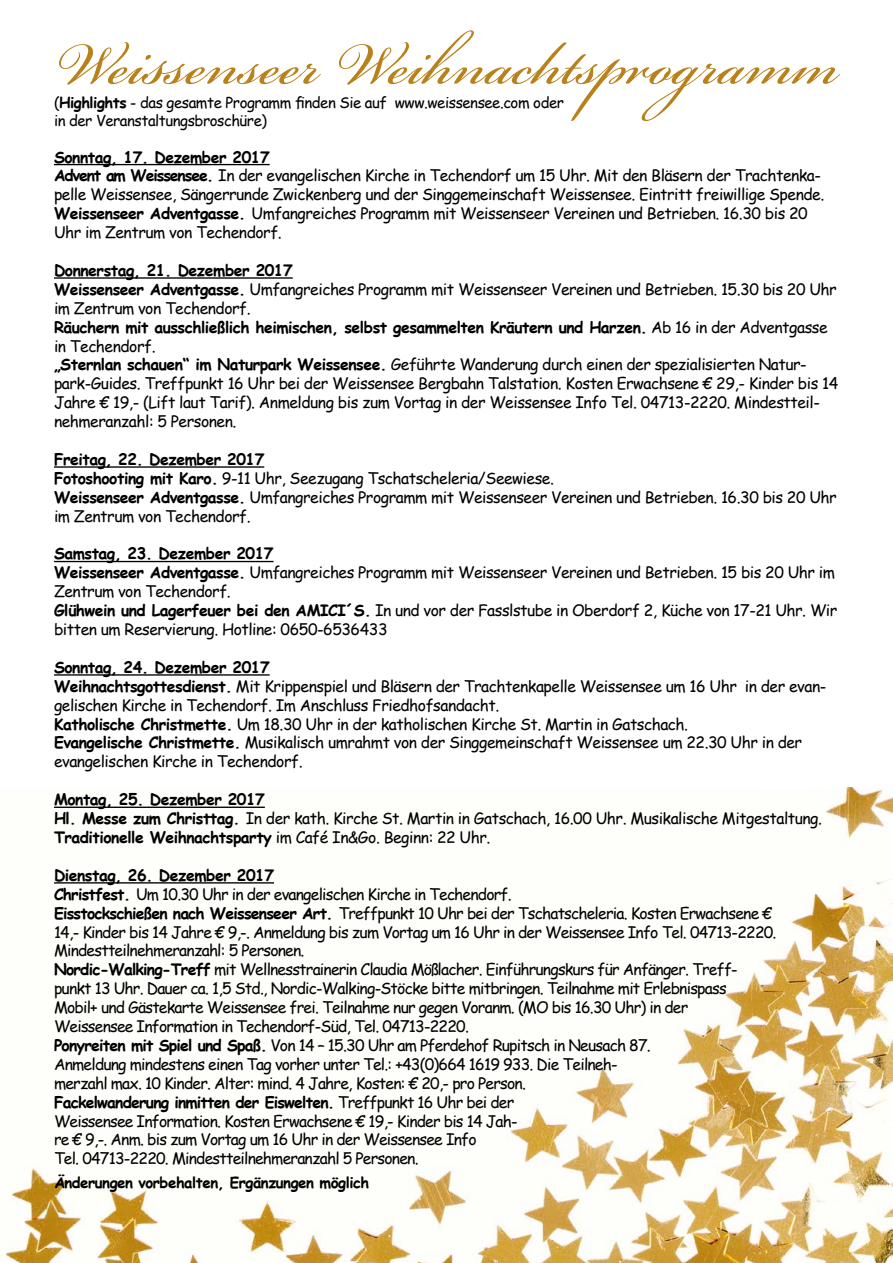
<style>
.page{position:relative;width:893px;height:1263px;background:#fff}
.page>*{position:absolute;margin:0;border:0;box-sizing:border-box;transform-origin:0 0}
.t1{font:93.15px "Bickham Script Pro";color:#b8811a}
.t2{font:15.75px/18.9px "Comic Sans MS";letter-spacing:-.03em;color:#000}
.t3{font:15.75px/18.9px "Comic Sans MS";letter-spacing:-.05em;color:#000}
.t4{font:15px/18px "Comic Sans MS";letter-spacing:-.03em;color:#000}
.t5{font:700 15px "Comic Sans MS";letter-spacing:-.03em;color:#000}
.s1{font-weight:700}
</style>
<div class="page">
<img style="left:0;top:788px;width:893px;height:475px">
<hr style="left:54px;top:164px;width:216px;height:1px;background:#000">
<hr style="left:54px;top:277px;width:239px;height:2px;background:#000">
<hr style="left:54px;top:466px;width:210px;height:2px;background:#000">
<hr style="left:54px;top:561px;width:220px;height:1px;background:#000">
<hr style="left:54px;top:674px;width:216px;height:2px;background:#000">
<hr style="left:54px;top:806px;width:211px;height:2px;background:#000">
<hr style="left:54px;top:882px;width:220px;height:1px;background:#000">
<h1 class="t1" style="left:54px;top:-3px;width:786px">Weissenseer Weihnachtsprogramm</h1>
<p class="t2" style="left:54px;top:147px;width:772px"><span class="s1">Sonntag, 17. Dezember 2017<br>Advent am Weissensee.</span> In der evangelischen Kirche in Techendorf um 15 Uhr. Mit den Bläsern der Trachtenka&shy;pelle Weissensee, Sängerrunde Zwickenberg und der Singgemeinschaft Weissensee. Eintritt freiwillige Spende.<br><span class="s1">Weissenseer Adventgasse.</span> Umfangreiches Programm mit Weissenseer Vereinen und Betrieben. 16.30 bis 20<br>Uhr im Zentrum von Techendorf.</p>
<p class="t2" style="left:54px;top:260px;width:786px"><span class="s1">Donnerstag, 21. Dezember 2017<br>Weissenseer Adventgasse.</span> Umfangreiches Programm mit Weissenseer Vereinen und Betrieben. 15.30 bis 20 Uhr im Zentrum von Techendorf.<br><span class="s1">Räuchern mit ausschließlich heimischen, selbst gesammelten Kräutern und Harzen.</span> Ab 16 in der Adventgasse in Techendorf.<br><span class="s1">„Sternlan schauen“ im Naturpark Weissensee.</span> Geführte Wanderung durch einen der spezialisierten Natur&shy;park-Guides. Treffpunkt 16 Uhr bei der Weissensee Bergbahn Talstation. Kosten Erwachsene € 29,- Kinder bis 14<br>Jahre € 19,- (Lift laut Tarif). Anmeldung bis zum Vortag in der Weissensee Info Tel. 04713-2220. Mindestteil&shy;nehmeranzahl: 5 Personen.</p>
<p class="t2" style="left:54px;top:449px;width:784px"><span class="s1">Freitag, 22. Dezember 2017<br>Fotoshooting mit Karo.</span> 9-11 Uhr, Seezugang Tschatscheleria/Seewiese.<br><span class="s1">Weissenseer Adventgasse.</span> Umfangreiches Programm mit Weissenseer Vereinen und Betrieben. 16.30 bis 20 Uhr im Zentrum von Techendorf.</p>
<p class="t2" style="left:54px;top:544px;width:785px"><span class="s1">Samstag, 23. Dezember 2017<br>Weissenseer Adventgasse.</span> Umfangreiches Programm mit Weissenseer Vereinen und Betrieben. 15 bis 20 Uhr im Zentrum von Techendorf.<br><span class="s1">Glühwein und Lagerfeuer bei den AMICI´S.</span> In und vor der Fasslstube in Oberdorf 2, Küche von 17-21 Uhr. Wir bitten um Reservierung. Hotline: 0650-6536433</p>
<p class="t2" style="left:54px;top:657px;width:774px"><span class="s1">Sonntag, 24. Dezember 2017<br>Weihnachtsgottesdienst.</span> Mit Krippenspiel und Bläsern der Trachtenkapelle Weissensee um 16 Uhr in der evan&shy;gelischen Kirche in Techendorf. Im Anschluss Friedhofsandacht.<br><span class="s1">Katholische Christmette.</span> Um 18.30 Uhr in der katholischen Kirche St. Martin in Gatschach.<br><span class="s1">Evangelische Christmette.</span> Musikalisch umrahmt von der Singgemeinschaft Weissensee um 22.30 Uhr in der evangelischen Kirche in Techendorf.</p>
<p class="t2" style="left:54px;top:789px;width:770px"><span class="s1">Montag, 25. Dezember 2017<br>Hl. Messe zum Christtag.</span> In der kath. Kirche St. Martin in Gatschach, 16.00 Uhr. Musikalische Mitgestaltung.<br><span class="s1">Traditionelle Weihnachtsparty</span> im Café In&amp;Go. Beginn: 22 Uhr.</p>
<p class="t3" style="left:54px;top:865px;width:724px"><span class="s1">Dienstag, 26. Dezember 2017<br>Christfest.</span> Um 10.30 Uhr in der evangelischen Kirche in Techendorf.<br><span class="s1">Eisstockschießen nach Weissenseer Art.</span> Treffpunkt 10 Uhr bei der Tschatscheleria. Kosten Erwachsene € 14,- Kinder bis 14 Jahre € 9,-. Anmeldung bis zum Vortag um 16 Uhr in der Weissensee Info Tel. 04713-2220.<br>Mindestteilnehmeranzahl: 5 Personen.<br><span class="s1">Nordic-Walking-Treff</span> mit Wellnesstrainerin Claudia Mößlacher. Einführungskurs für Anfänger. Treff&shy;punkt 13 Uhr. Dauer ca. 1,5 Std., Nordic-Walking-Stöcke bitte mitbringen. Teilnahme mit Erlebnispass<br>Mobil+ und Gästekarte Weissensee frei. Teilnahme nur gegen Voranm. (MO bis 16.30 Uhr) in der<br>Weissensee Information in Techendorf-Süd, Tel. 04713-2220.<br><span class="s1">Ponyreiten mit Spiel und Spaß.</span> Von 14 – 15.30 Uhr am Pferdehof Rupitsch in Neusach 87.<br>Anmeldung mindestens einen Tag vorher unter Tel.: +43(0)664 1619 933. Die Teilneh-<br>merzahl max. 10 Kinder. Alter: mind. 4 Jahre, Kosten: € 20,- pro Person.<br><span class="s1">Fackelwanderung inmitten der Eiswelten.</span> Treffpunkt 16 Uhr bei der<br>Weissensee Information. Kosten Erwachsene € 19,- Kinder bis 14 Jah-<br>re € 9,-. Anm. bis zum Vortag um 16 Uhr in der Weissensee Info<br>Tel. 04713-2220. Mindestteilnehmeranzahl 5 Personen.</p>
<p class="t4" style="left:54px;top:93px;width:512px">(<span class="s1">Highlights</span> - das gesamte Programm finden Sie auf www.weissensee.com oder in der Veranstaltungsbroschüre)</p>
<p class="t5" style="left:54px;top:1171px;width:317px">Änderungen vorbehalten, Ergänzungen möglich</p>
</div>
